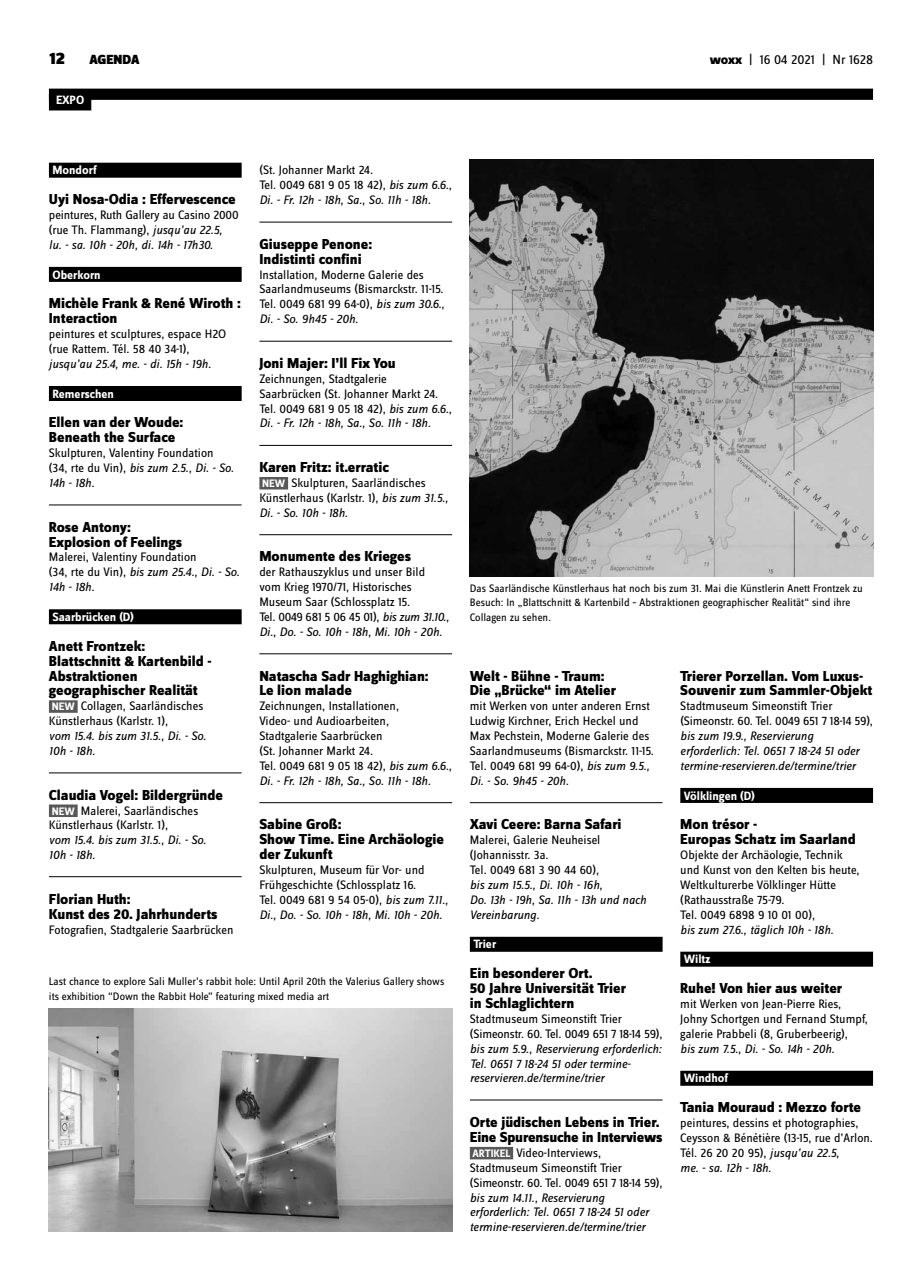
<style>
.page{position:relative;width:922px;height:1276px;background:#fff}
.page>*{position:absolute;margin:0;border:0;box-sizing:border-box;transform-origin:0 0}
.t1{font:900 17.5px "Zine Sans Dis";color:#000}
.t2{font:800 15px/14.9px "Zine Sans Dis";color:#000}
.t3{font:13.75px "Zine Sans Dis";letter-spacing:-.01em;color:#000}
.t4{font:900 13.75px "Zine Sans Dis";color:#000}
.t5{font:12.75px/14.9px "Zine Sans Dis";color:#000}
.t6{font:italic 12.75px/14.9px "Zine Sans Dis";color:#000}
.t7{font:700 12.5px "Zine Sans Dis";color:#fff}
.t8{font:11.25px/14.9px "Zine Sans Dis";color:#000}
.s1{font-weight:800}
.s2{font-style:italic}
.s3{font-weight:700;font-size:11.25px;color:#fff}
.s4{font-style:normal}
</style>
<div class="page">
<div style="left:49px;top:163px;width:192px;height:15px;background:#000"></div>
<div style="left:49px;top:267px;width:192px;height:15px;background:#000"></div>
<div style="left:49px;top:386px;width:192px;height:15px;background:#000"></div>
<hr style="left:49px;top:505px;width:192px;height:1px;background:#000">
<div style="left:49px;top:609px;width:192px;height:15px;background:#000"></div>
<div style="left:49px;top:700px;width:29px;height:13px;background:#58585a"></div>
<hr style="left:49px;top:772px;width:192px;height:1px;background:#000">
<div style="left:49px;top:804px;width:29px;height:13px;background:#58585a"></div>
<hr style="left:49px;top:876px;width:192px;height:1px;background:#000">
<hr style="left:259px;top:222px;width:193px;height:1px;background:#000">
<hr style="left:259px;top:341px;width:193px;height:1px;background:#000">
<hr style="left:259px;top:445px;width:193px;height:1px;background:#000">
<div style="left:259px;top:477px;width:29px;height:12px;background:#58585a"></div>
<hr style="left:259px;top:534px;width:193px;height:1px;background:#000">
<hr style="left:259px;top:653px;width:193px;height:1px;background:#000">
<hr style="left:259px;top:802px;width:193px;height:1px;background:#000">
<hr style="left:469px;top:802px;width:193px;height:1px;background:#000">
<div style="left:469px;top:936px;width:193px;height:15px;background:#000"></div>
<hr style="left:469px;top:1099px;width:193px;height:1px;background:#000">
<div style="left:469px;top:1147px;width:44px;height:12px;background:#58585a"></div>
<div style="left:680px;top:788px;width:192px;height:15px;background:#000"></div>
<div style="left:680px;top:951px;width:192px;height:15px;background:#000"></div>
<div style="left:680px;top:1070px;width:192px;height:15px;background:#000"></div>
<div style="left:49px;top:89px;width:823px;height:11px;background:#000"></div>
<div style="left:49px;top:94px;width:42px;height:16px;background:#000"></div>
<img style="left:49px;top:1008px;width:403px;height:223px">
<img style="left:469px;top:159px;width:403px;height:417px">
<h1 class="t1" style="left:50px;top:49px;width:17px">12</h1>
<p class="t4" style="left:89px;top:52px;width:52px">AGENDA</p>
<p class="t3" style="left:709px;top:53px;width:165px"><span class="s1">woxx</span> | 16 04 2021 | Nr 1628</p>
<p class="t7" style="left:56px;top:93px;width:30px">EXPO</p>
<p class="t7" style="left:52px;top:164px;width:46px">Mondorf</p>
<p class="t2" style="left:49px;top:193px;width:188px">Uyi Nosa-Odia : Effervescence</p>
<p class="t5" style="left:49px;top:208px;width:191px">peintures, Ruth Gallery au Casino 2000 (rue Th. Flammang), <span class="s2">jusqu’au 22.5,<br>lu. - sa. 10h - 20h, di. 14h - 17h30.</span></p>
<p class="t7" style="left:52px;top:268px;width:50px">Oberkorn</p>
<p class="t2" style="left:49px;top:297px;width:193px">Michèle Frank &amp; René Wiroth :<br>Interaction</p>
<p class="t5" style="left:49px;top:327px;width:179px">peintures et sculptures, espace H2O (rue Rattem. Tél. 58 40 34-1),</p>
<p class="t6" style="left:49px;top:356px;width:164px">jusqu’au 25.4, me. - di. 15h - 19h.</p>
<p class="t7" style="left:52px;top:387px;width:63px">Remerschen</p>
<p class="t2" style="left:49px;top:416px;width:136px">Ellen van der Woude:<br>Beneath the Surface</p>
<p class="t5" style="left:49px;top:446px;width:186px">Skulpturen, Valentiny Foundation (34, rte du Vin), <span class="s2">bis zum 2.5., Di. - So.<br>14h - 18h.</span></p>
<p class="t2" style="left:49px;top:520px;width:135px">Rose Antony:<br>Explosion of Feelings</p>
<p class="t5" style="left:49px;top:550px;width:192px">Malerei, Valentiny Foundation<br>(34, rte du Vin), <span class="s2">bis zum 25.4., Di. - So.<br>14h - 18h.</span></p>
<p class="t7" style="left:52px;top:610px;width:83px">Saarbrücken (D)</p>
<p class="t2" style="left:49px;top:639px;width:164px">Anett Frontzek:<br>Blattschnitt &amp; Kartenbild -<br>Abstraktionen geographischer Realität</p>
<p class="t5" style="left:49px;top:699px;width:156px"><span class="s3">NEW</span> Collagen, Saarländisches<br>Künstlerhaus (Karlstr. 1),</p>
<p class="t6" style="left:49px;top:728px;width:159px">vom 15.4. bis zum 31.5., Di. - So.<br>10h - 18h.</p>
<p class="t2" style="left:49px;top:788px;width:176px">Claudia Vogel: Bildergründe</p>
<p class="t5" style="left:49px;top:803px;width:151px"><span class="s3">NEW</span> Malerei, Saarländisches<br>Künstlerhaus (Karlstr. 1),</p>
<p class="t6" style="left:49px;top:832px;width:159px">vom 15.4. bis zum 31.5., Di. - So.<br>10h - 18h.</p>
<p class="t2" style="left:49px;top:892px;width:170px">Florian Huth:<br>Kunst des 20. Jahrhunderts</p>
<p class="t5" style="left:49px;top:922px;width:186px">Fotografien, Stadtgalerie Saarbrücken</p>
<p class="t6" style="left:259px;top:163px;width:194px"><span class="s4">(St. Johanner Markt 24.<br>Tel. 0049 681 9 05 18 42),</span> bis zum 6.6.,<br>Di. - Fr. 12h - 18h, Sa., So. 11h - 18h.</p>
<p class="t2" style="left:259px;top:237px;width:114px">Giuseppe Penone:<br>Indistinti confini</p>
<p class="t5" style="left:259px;top:267px;width:187px">Installation, Moderne Galerie des<br>Saarlandmuseums (Bismarckstr. 11-15.<br>Tel. 0049 681 99 64-0), <span class="s2">bis zum 30.6.,<br>Di. - So. 9h45 - 20h.</span></p>
<p class="t2" style="left:259px;top:356px;width:138px">Joni Majer: I’ll Fix You</p>
<p class="t5" style="left:259px;top:372px;width:194px">Zeichnungen, Stadtgalerie<br>Saarbrücken (St. Johanner Markt 24.<br>Tel. 0049 681 9 05 18 42), <span class="s2">bis zum 6.6., Di. - Fr. 12h - 18h, Sa., So. 11h - 18h.</span></p>
<p class="t2" style="left:259px;top:460px;width:131px">Karen Fritz: it.erratic</p>
<p class="t5" style="left:259px;top:476px;width:190px"><span class="s3">NEW</span> Skulpturen, Saarländisches<br>Künstlerhaus (Karlstr. 1), <span class="s2">bis zum 31.5.,<br>Di. - So. 10h - 18h.</span></p>
<p class="t2" style="left:259px;top:550px;width:153px">Monumente des Krieges</p>
<p class="t5" style="left:259px;top:565px;width:191px">der Rathauszyklus und unser Bild vom Krieg 1970/71, Historisches Museum Saar (Schlossplatz 15.<br>Tel. 0049 681 5 06 45 01), <span class="s2">bis zum 31.10., Di., Do. - So. 10h - 18h, Mi. 10h - 20h.</span></p>
<p class="t2" style="left:259px;top:669px;width:171px">Natascha Sadr Haghighian:<br>Le lion malade</p>
<p class="t5" style="left:259px;top:699px;width:194px">Zeichnungen, Installationen,<br>Video- und Audioarbeiten,<br>Stadtgalerie Saarbrücken<br>(St. Johanner Markt 24.<br>Tel. 0049 681 9 05 18 42), <span class="s2">bis zum 6.6.,<br>Di. - Fr. 12h - 18h, Sa., So. 11h - 18h.</span></p>
<p class="t2" style="left:259px;top:818px;width:186px">Sabine Groß:<br>Show Time. Eine Archäologie der Zukunft</p>
<p class="t5" style="left:259px;top:863px;width:190px">Skulpturen, Museum für Vor- und Frühgeschichte (Schlossplatz 16.<br>Tel. 0049 681 9 54 05-0), <span class="s2">bis zum 7.11., Di., Do. - So. 10h - 18h, Mi. 10h - 20h.</span></p>
<p class="t8" style="left:49px;top:974px;width:397px">Last chance to explore Sali Muller’s rabbit hole: Until April 20th the Valerius Gallery shows its exhibition “Down the Rabbit Hole” featuring mixed media art</p>
<p class="t8" style="left:469px;top:581px;width:394px">Das Saarländische Künstlerhaus hat noch bis zum 31. Mai die Künstlerin Anett Frontzek zu<br>Besuch: In „Blattschnitt &amp; Kartenbild – Abstraktionen geographischer Realität“ sind ihre<br>Collagen zu sehen.</p>
<p class="t2" style="left:469px;top:669px;width:148px">Welt - Bühne - Traum:<br>Die „Brücke“ im Atelier</p>
<p class="t5" style="left:469px;top:699px;width:185px">mit Werken von unter anderen Ernst Ludwig Kirchner, Erich Heckel und Max Pechstein, Moderne Galerie des Saarlandmuseums (Bismarckstr. 11-15.<br>Tel. 0049 681 99 64-0), <span class="s2">bis zum 9.5., Di. - So. 9h45 - 20h.</span></p>
<p class="t2" style="left:469px;top:818px;width:153px">Xavi Ceere: Barna Safari</p>
<p class="t5" style="left:469px;top:833px;width:132px">Malerei, Galerie Neuheisel (Johannisstr. 3a.<br>Tel. 0049 681 3 90 44 60),</p>
<p class="t6" style="left:469px;top:877px;width:178px">bis zum 15.5., Di. 10h - 16h,<br>Do. 13h - 19h, Sa. 11h - 13h und nach<br>Vereinbarung.</p>
<p class="t7" style="left:473px;top:938px;width:24px">Trier</p>
<p class="t2" style="left:469px;top:966px;width:158px">Ein besonderer Ort.<br>50 Jahre Universität Trier in Schlaglichtern</p>
<p class="t5" style="left:469px;top:1012px;width:194px">Stadtmuseum Simeonstift Trier (Simeonstr. 60. Tel. 0049 651 7 18-14 59),</p>
<p class="t6" style="left:469px;top:1041px;width:193px">bis zum 5.9., Reservierung erforderlich:<br>Tel. 0651 7 18-24 51 oder termine&shy;reservieren.de/termine/trier</p>
<p class="t2" style="left:469px;top:1115px;width:194px">Orte jüdischen Lebens in Trier.<br>Eine Spurensuche in Interviews</p>
<p class="t5" style="left:469px;top:1145px;width:194px"><span class="s3">ARTIKEL</span> Video-Interviews,<br>Stadtmuseum Simeonstift Trier (Simeonstr. 60. Tel. 0049 651 7 18-14 59),</p>
<p class="t6" style="left:469px;top:1190px;width:180px">bis zum 14.11., Reservierung erforderlich: Tel. 0651 7 18-24 51 oder termine-reservieren.de/termine/trier</p>
<p class="t2" style="left:680px;top:669px;width:193px">Trierer Porzellan. Vom Luxus-<br>Souvenir zum Sammler-Objekt</p>
<p class="t5" style="left:680px;top:699px;width:194px">Stadtmuseum Simeonstift Trier (Simeonstr. 60. Tel. 0049 651 7 18-14 59),</p>
<p class="t6" style="left:680px;top:728px;width:180px">bis zum 19.9., Reservierung erforderlich: Tel. 0651 7 18-24 51 oder termine-reservieren.de/termine/trier</p>
<p class="t7" style="left:683px;top:789px;width:72px">Völklingen (D)</p>
<p class="t2" style="left:680px;top:818px;width:177px">Mon trésor -<br>Europas Schatz im Saarland</p>
<p class="t5" style="left:680px;top:848px;width:181px">Objekte der Archäologie, Technik und Kunst von den Kelten bis heute,<br>Weltkulturerbe Völklinger Hütte (Rathausstraße 75-79.<br>Tel. 0049 6898 9 10 01 00),</p>
<p class="t6" style="left:680px;top:922px;width:155px">bis zum 27.6., täglich 10h - 18h.</p>
<p class="t7" style="left:683px;top:953px;width:28px">Wiltz</p>
<p class="t2" style="left:680px;top:981px;width:163px">Ruhe! Von hier aus weiter</p>
<p class="t5" style="left:680px;top:997px;width:189px">mit Werken von Jean-Pierre Ries,<br>Johny Schortgen und Fernand Stumpf, galerie Prabbeli (8, Gruberbeerig),</p>
<p class="t6" style="left:680px;top:1041px;width:156px">bis zum 7.5., Di. - So. 14h - 20h.</p>
<p class="t7" style="left:683px;top:1072px;width:46px">Windhof</p>
<p class="t2" style="left:680px;top:1100px;width:182px">Tania Mouraud : Mezzo forte</p>
<p class="t5" style="left:680px;top:1116px;width:194px">peintures, dessins et photographies,<br>Ceysson &amp; Bénétière (13-15, rue d’Arlon.<br>Tél. 26 20 20 95), <span class="s2">jusqu’au 22.5,<br>me. - sa. 12h - 18h.</span></p>
</div>
